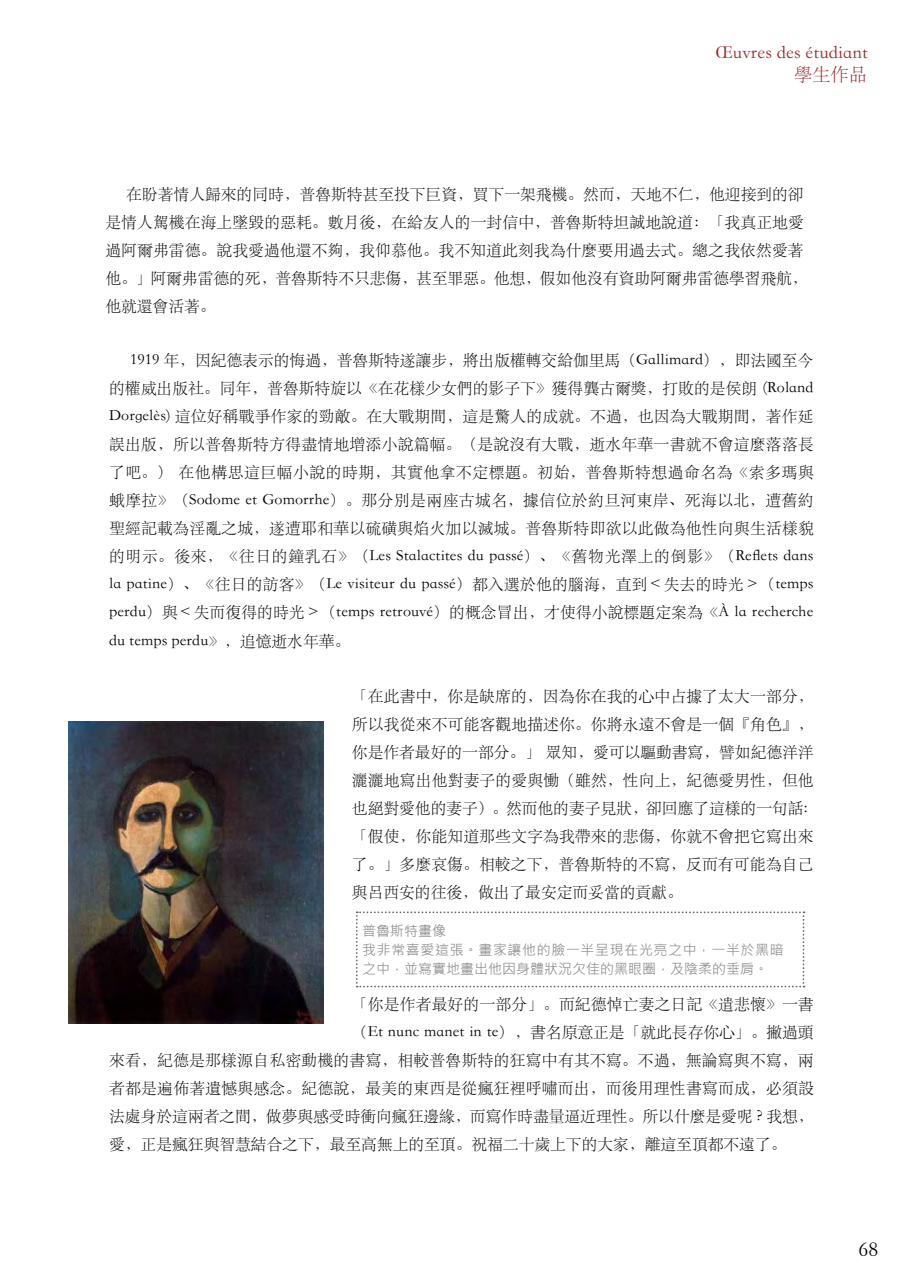
<style>
.page{position:relative;width:903px;height:1275px;background:#fff}
.page>*{position:absolute;margin:0;border:0;box-sizing:border-box;transform-origin:0 0}
.t1{font:21px "ST Song";color:#000}
.t2{font:18.38px/21px "ST Song";color:#982529;text-align:right}
.t3{font:15.75px/28.2px "ST Song";letter-spacing:.01em;color:#000}
.t4{font:14px/19.2px "Microsoft Jheng Hei";color:#898989}
</style>
<div class="page">
<img style="left:68px;top:722px;width:255px;height:302px">
<svg style="left:356px;top:911px;width:448px;height:76px"></svg>
<p class="t2" style="left:716px;top:42px;width:154px">Œuvres des étudiant學生作品</p>
<p class="t3" style="left:105px;top:179px;width:704px;text-indent:21px">在盼著情人歸來的同時，普魯斯特甚至投下巨資，買下一架飛機。然而，天地不仁，他迎接到的卻是情人駕機在海上墜毀的惡耗。數月後，在給友人的一封信中，普魯斯特坦誠地說道：「我真正地愛過阿爾弗雷德。說我愛過他還不夠，我仰慕他。我不知道此刻我為什麼要用過去式。總之我依然愛著他。」阿爾弗雷德的死，普魯斯特不只悲傷，甚至罪惡。他想，假如他沒有資助阿爾弗雷德學習飛航，他就還會活著。</p>
<p class="t3" style="left:109px;top:345px;width:706px;text-align:justify;text-indent:21px">1919 年，因紀德表示的悔過，普魯斯特遂讓步，將出版權轉交給伽里馬（Gallimard），即法國至今的權威出版社。同年，普魯斯特旋以《在花樣少女們的影子下》獲得龔古爾獎，打敗的是侯朗 (Roland Dorgelès) 這位好稱戰爭作家的勁敵。在大戰期間，這是驚人的成就。不過，也因為大戰期間，著作延誤出版，所以普魯斯特方得盡情地增添小說篇幅。（是說沒有大戰，逝水年華一書就不會這麼落落長了吧。） 在他構思這巨幅小說的時期，其實他拿不定標題。初始，普魯斯特想過命名為《索多瑪與蛾摩拉》（Sodome et Gomorrhe）。那分別是兩座古城名，據信位於約旦河東岸、死海以北，遭舊約聖經記載為淫亂之城，遂遭耶和華以硫磺與焰火加以滅城。普魯斯特即欲以此做為他性向與生活樣貌的明示。後來，《往日的鐘乳石》（Les Stalactites du passé）、《舊物光澤上的倒影》（Reflets dans la patine）、《往日的訪客》（Le visiteur du passé）都入選於他的腦海，直到＜失去的時光＞（temps perdu）與＜失而復得的時光＞（temps retrouvé）的概念冒出，才使得小說標題定案為《À la recherche du temps perdu》，追憶逝水年華。</p>
<p class="t3" style="left:352px;top:681px;width:467px">「在此書中，你是缺席的，因為你在我的心中占據了太大一部分，所以我從來不可能客觀地描述你。你將永遠不會是一個『角色』，你是作者最好的一部分。」 眾知，愛可以驅動書寫，譬如紀德洋洋灑灑地寫出他對妻子的愛與慟（雖然，性向上，紀德愛男性，但他也絕對愛他的妻子）。然而他的妻子見狀，卻回應了這樣的一句話：「假使，你能知道那些文字為我帶來的悲傷，你就不會把它寫出來了。」多麼哀傷。相較之下，普魯斯特的不寫，反而有可能為自己與呂西安的往後，做出了最安定而妥當的貢獻。</p>
<p class="t4" style="left:362px;top:921px;width:423px">普魯斯特畫像<br>我非常喜愛這張。畫家讓他的臉一半呈現在光亮之中，一半於黑暗之中，並寫實地畫出他因身體狀況欠佳的黑眼圈，及陰柔的垂肩。</p>
<p class="t3" style="left:352px;top:989px;width:463px">「你是作者最好的一部分」。而紀德悼亡妻之日記《遣悲懷》一書</p>
<p class="t3" style="left:352px;top:1017px;width:463px">（Et nunc manet in te），書名原意正是「就此長存你心」。撇過頭</p>
<p class="t3" style="left:109px;top:1045px;width:706px">來看，紀德是那樣源自私密動機的書寫，相較普魯斯特的狂寫中有其不寫。不過，無論寫與不寫，兩</p>
<p class="t3" style="left:109px;top:1073px;width:706px">者都是遍佈著遺憾與感念。紀德說，最美的東西是從瘋狂裡呼嘯而出，而後用理性書寫而成，必須設</p>
<p class="t3" style="left:109px;top:1101px;width:706px">法處身於這兩者之間，做夢與感受時衝向瘋狂邊緣，而寫作時盡量逼近理性。所以什麼是愛呢 ? 我想，</p>
<p class="t3" style="left:109px;top:1129px;width:679px">愛，正是瘋狂與智慧結合之下，最至高無上的至頂。祝福二十歲上下的大家，離這至頂都不遠了。</p>
<h1 class="t1" style="left:858px;top:1237px;width:21px">68</h1>
</div>
